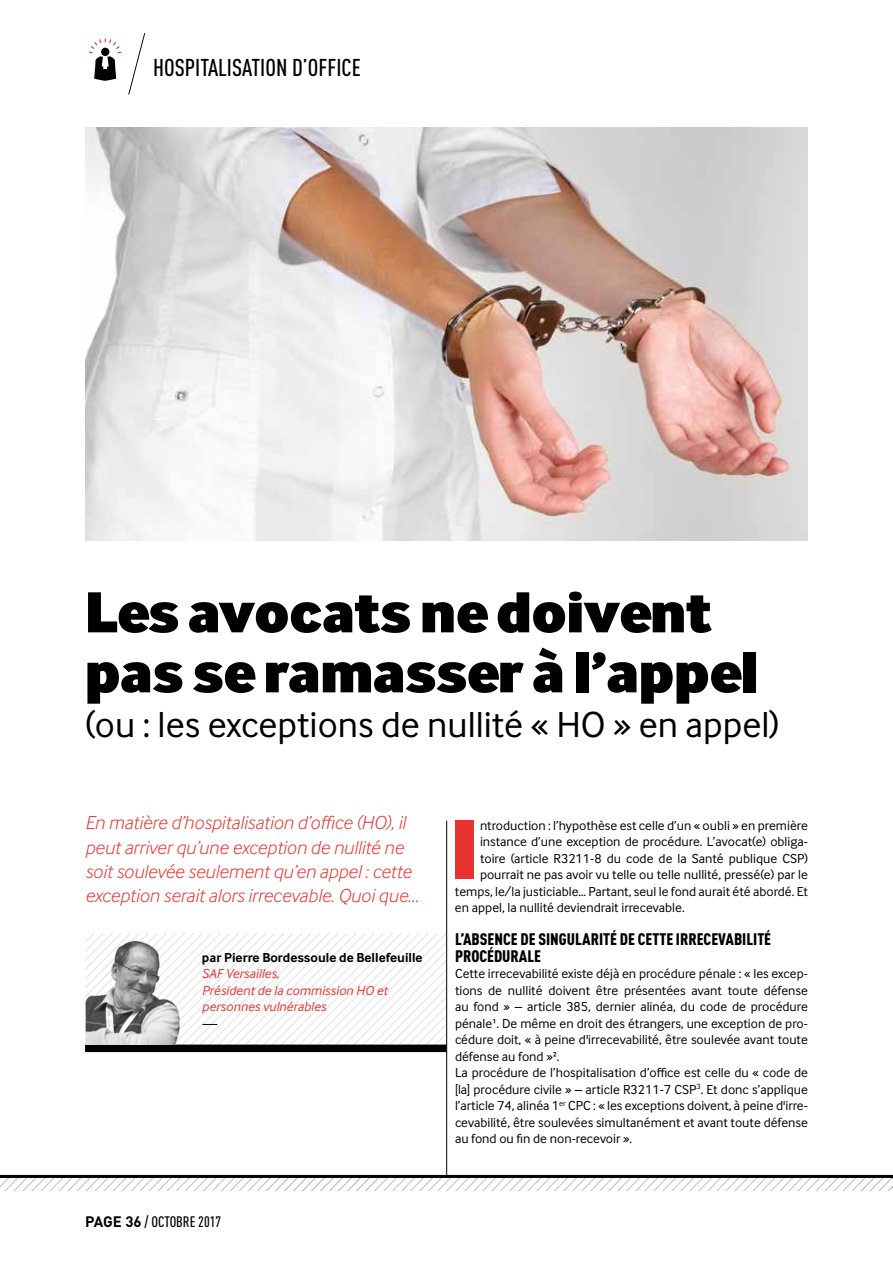
<style>
.page{position:relative;width:893px;height:1263px;background:#fff}
.page>*{position:absolute;margin:0;border:0;box-sizing:border-box;transform-origin:0 0}
.t1{font:900 87.75px "Inter Face";color:#e73431}
.t2{font:900 60px/60px "Inter Face";color:#000}
.t3{font:37.5px "Inter Face";color:#000}
.t4{font:500 24px "DIN Cond";color:#000}
.t5{font:italic 300 19.5px/24px "Inter Face";color:#e73431}
.t6{font:900 16.5px/16.5px "DIN Cond";color:#000}
.t7{font:500 15px "DIN Cond";color:#000}
.t8{font:13.5px/16.5px "Inter Face";color:#000}
.t9{font:italic 13.5px/16.5px "Inter Face";color:#e73431}
.t10{font:700 13.5px "Inter Face";color:#000}
.t11{font:italic 13.5px "Inter Face";color:#000}
.s1{font-family:"DIN";font-weight:700}
</style>
<div class="page">
<img style="left:0;top:1178px;width:892px;height:13px">
<hr style="left:0;top:1175px;width:893px;height:3px;background:#000">
<svg style="left:88px;top:33px;width:58px;height:62px"></svg>
<img style="left:85px;top:128px;width:723px;height:412px">
<img style="left:184px;top:933px;width:262px;height:111px">
<div style="left:85px;top:1044px;width:361px;height:8px;background:#000"></div>
<img style="left:85px;top:933px;width:99px;height:111px">
<hr style="left:446px;top:821px;width:1px;height:357px;background:#000">
<h3 class="t4" style="left:153px;top:53px;width:209px">HOSPITALISATION D’OFFICE</h3>
<h2 class="t2" style="left:85px;top:581px;width:674px">Les avocats ne doivent pas se ramasser à l’appel</h2>
<h3 class="t3" style="left:85px;top:704px;width:696px">(ou : les exceptions de nullité « HO » en appel)</h3>
<h3 class="t5" style="left:85px;top:811px;width:335px">En matière d’hospitalisation d’office (HO), il peut arriver qu’une exception de nullité ne soit soulevée seulement qu’en appel : cette exception serait alors irrecevable. Quoi que…</h3>
<h1 class="t1" style="left:451px;top:795px;width:29px">I</h1>
<p class="t8" style="left:480px;top:817px;width:329px">ntroduction : l’hypothèse est celle d’un « oubli » en première</p>
<p class="t8" style="left:480px;top:833px;width:329px">instance d’une exception de procédure. L’avocat(e) obliga-</p>
<p class="t8" style="left:480px;top:850px;width:329px">toire (article R3211-8 du code de la Santé publique CSP)</p>
<p class="t8" style="left:480px;top:866px;width:329px">pourrait ne pas avoir vu telle ou telle nullité, pressé(e) par le</p>
<p class="t8" style="left:455px;top:883px;width:354px">temps, le/la justiciable… Partant, seul le fond aurait été abordé. Et</p>
<p class="t8" style="left:455px;top:899px;width:231px">en appel, la nullité deviendrait irrecevable.</p>
<p class="t6" style="left:455px;top:930px;width:318px">L’ABSENCE DE SINGULARITÉ DE CETTE IRRECEVABILITÉ<br>PROCÉDURALE</p>
<p class="t8" style="left:455px;top:965px;width:354px">Cette irrecevabilité existe déjà en procédure pénale : « les excep&shy;tions de nullité doivent être présentées avant toute défense au fond » – article 385, dernier alinéa, du code de procédure pénale¹. De même en droit des étrangers, une exception de pro&shy;cédure doit, « à peine d'irrecevabilité, être soulevée avant toute défense au fond »².<br>La procédure de l’hospitalisation d’office est celle du « code de [la] procédure civile » – article R3211-7 CSP<sup>3</sup>. Et donc s’applique l’article 74, alinéa 1<sup>er</sup> CPC : « les exceptions doivent, à peine d'irre&shy;cevabilité, être soulevées simultanément et avant toute défense au fond ou fin de non-recevoir ».</p>
<p class="t10" style="left:202px;top:949px;width:222px">par Pierre Bordessoule de Bellefeuille</p>
<p class="t9" style="left:202px;top:965px;width:187px">SAF Versailles,<br>Président de la commission HO et personnes vulnérables</p>
<p class="t11" style="left:202px;top:1015px;width:16px">—</p>
<p class="t7" style="left:85px;top:1212px;width:138px"><span class="s1">PAGE 36</span> / OCTOBRE 2017</p>
</div>
